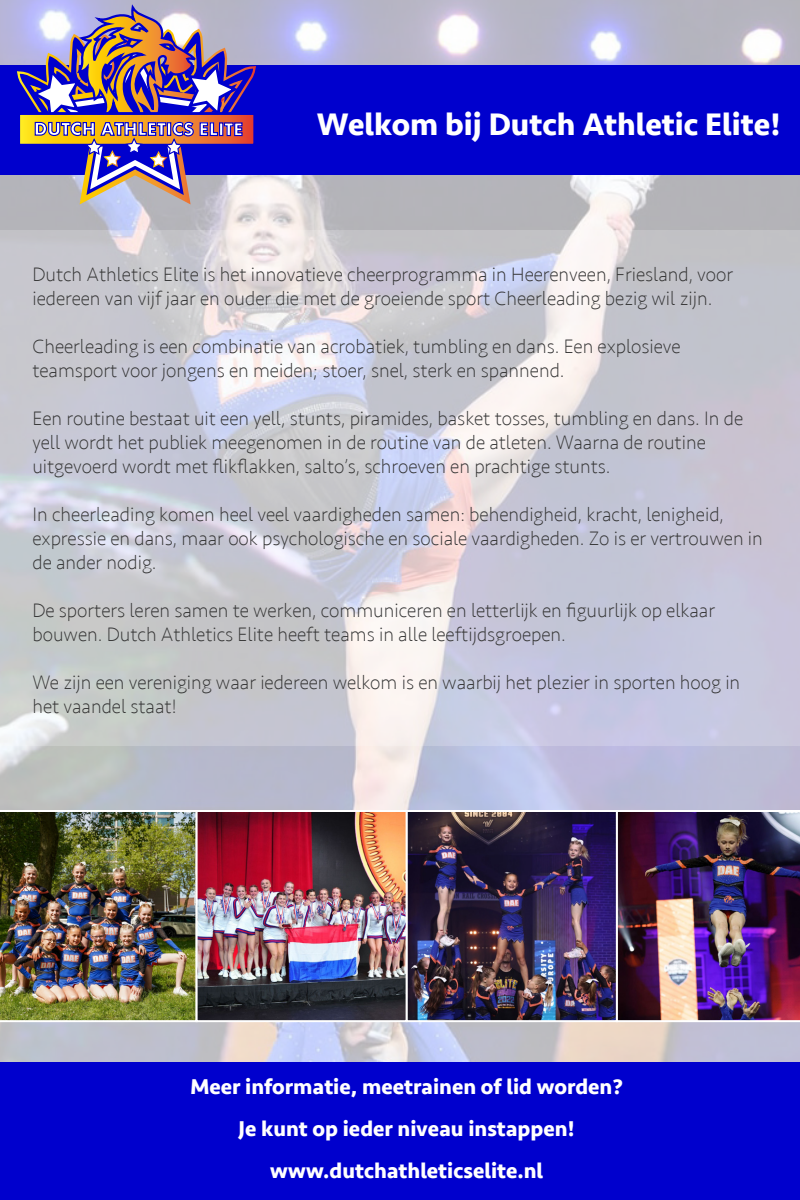
<style>
.page{position:relative;width:800px;height:1200px;background:#fff}
.page>*{position:absolute;margin:0;border:0;box-sizing:border-box;transform-origin:0 0}
.t1{font:700 32px "Seravek";color:#fff}
.t2{font:700 22px "Seravek";color:#fff}
.t3{font:200 20px/24px "Seravek";color:#333}
.t4{font:16.4px "Cg Futura Maxi Bd";letter-spacing:-.005em;color:#fff}
</style>
<div class="page">
<img style="left:0;top:0;width:800px;height:1063px">
<svg style="left:0;top:230px;width:800px;height:516px;fill:#c7c7d4"></svg>
<div style="left:0;top:65px;width:800px;height:109px;background:#0000cd"></div>
<svg style="left:16px;top:4px;width:241px;height:201px"></svg>
<div style="left:0;top:1063px;width:800px;height:137px;background:#0000cd"></div>
<img style="left:199px;top:813px;width:416px;height:206px">
<img style="left:0;top:810px;width:196px;height:212px">
<div style="left:196px;top:810px;width:212px;height:212px;border:2px solid #fff"></div>
<div style="left:406px;top:810px;width:212px;height:212px;border:2px solid #fff"></div>
<img style="left:616px;top:810px;width:184px;height:212px">
<p class="t4" style="left:34px;top:118px;width:211px">DUTCH ATHLETICS ELITE</p>
<p class="t1" style="left:317px;top:98px;width:466px">Welkom bij Dutch Athletic Elite!</p>
<p class="t3" style="left:32px;top:263px;width:702px">Dutch Athletics Elite is het innovatieve cheerprogramma in Heerenveen, Friesland, voor iedereen van vijf jaar en ouder die met de groeiende sport Cheerleading bezig wil zijn.</p>
<p class="t3" style="left:32px;top:335px;width:650px">Cheerleading is een combinatie van acrobatiek, tumbling en dans. Een explosieve</p>
<p class="t3" style="left:32px;top:359px;width:534px">teamsport voor jongens en meiden; stoer, snel, sterk en spannend.</p>
<p class="t3" style="left:32px;top:407px;width:712px">Een routine bestaat uit een yell, stunts, piramides, basket tosses, tumbling en dans. In de yell wordt het publiek meegenomen in de routine van de atleten. Waarna de routine</p>
<p class="t3" style="left:32px;top:455px;width:580px">uitgevoerd wordt met flikflakken, salto’s, schroeven en prachtige stunts.</p>
<p class="t3" style="left:32px;top:503px;width:732px">In cheerleading komen heel veel vaardigheden samen: behendigheid, kracht, lenigheid, expressie en dans, maar ook psychologische en sociale vaardigheden. Zo is er vertrouwen in de ander nodig.</p>
<p class="t3" style="left:32px;top:599px;width:684px">De sporters leren samen te werken, communiceren en letterlijk en figuurlijk op elkaar</p>
<p class="t3" style="left:32px;top:623px;width:535px">bouwen. Dutch Athletics Elite heeft teams in alle leeftijdsgroepen.</p>
<p class="t3" style="left:32px;top:671px;width:709px">We zijn een vereniging waar iedereen welkom is en waarbij het plezier in sporten hoog in het vaandel staat!</p>
<p class="t2" style="left:190px;top:1069px;width:434px">Meer informatie, meetrainen of lid worden?</p>
<p class="t2" style="left:239px;top:1111px;width:338px">Je kunt op ieder niveau instappen!</p>
<p class="t2" style="left:270px;top:1153px;width:274px">www.dutchathleticselite.nl</p>
</div>
